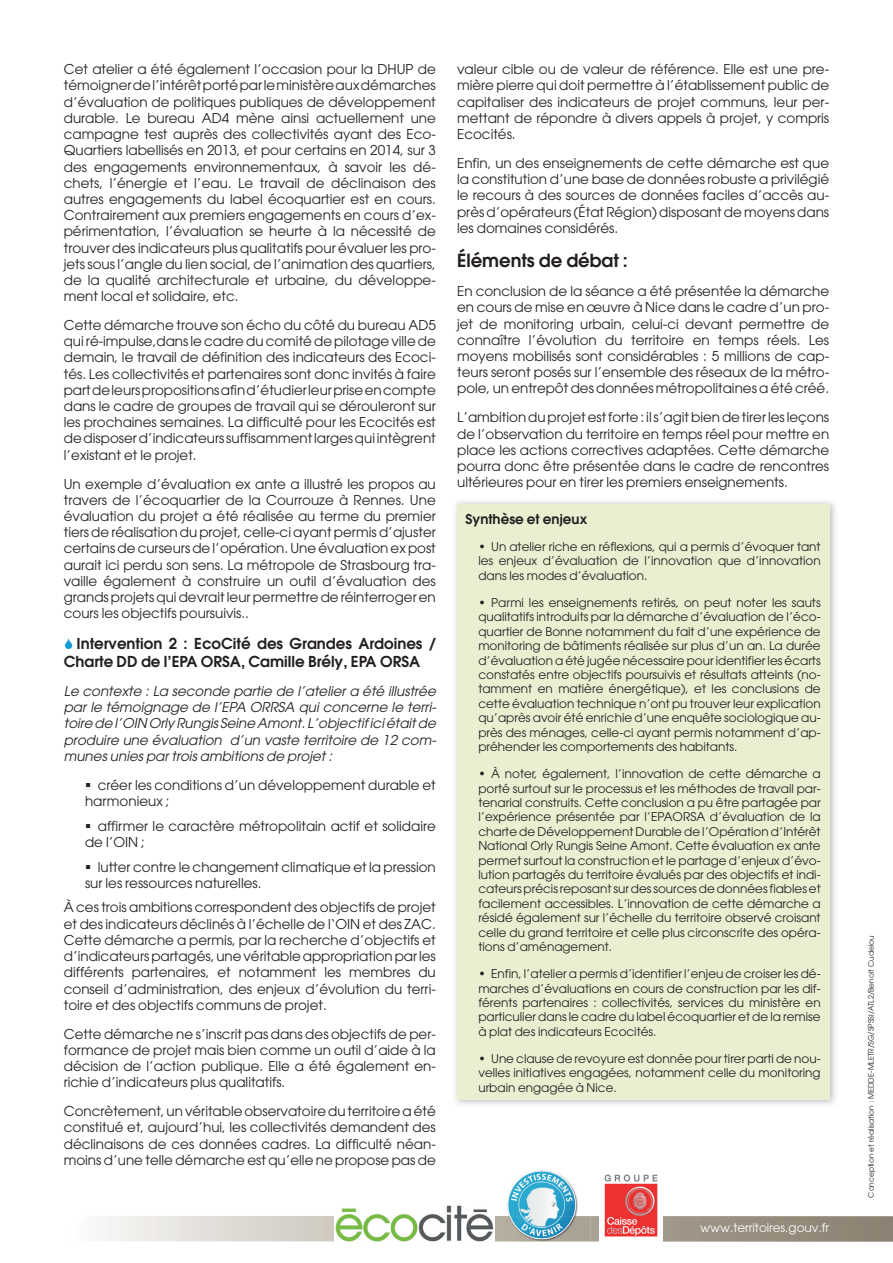
<style>
.page{position:relative;width:893px;height:1263px;background:#fff}
.page>*{position:absolute;margin:0;border:0;box-sizing:border-box;transform-origin:0 0}
.t1{font:600 18px "Avant Garde";color:#231f20}
.t2{font:600 15px/18px "Avant Garde";color:#231f20}
.t3{font:13.5px/16.2px "Avant Garde";color:#231f20;text-align:justify}
.t4{font:italic 13.5px/16.2px "Avant Garde";color:#231f20;text-align:justify}
.t5{font:600 13.5px "Avant Garde";color:#231f20}
.t6{font:12px/14.4px "Avant Garde";color:#231f20;text-align:justify}
.t7{font:12px "Avant Garde";color:#fff}
.t8{font:7.5px "Avant Garde";color:#231f20}
</style>
<div class="page">
<svg style="left:106px;top:1216px;width:787px;height:26px;background:#bcb6ac"></svg>
<img style="left:599px;top:1174px;width:64px;height:68px">
<img style="left:494px;top:1170px;width:97px;height:72px">
<img style="left:494px;top:1216px;width:97px;height:25px">
<img style="left:335px;top:1205px;width:159px;height:37px">
<div style="left:457px;top:504px;width:372px;height:596px;background:#ebefd2"></div>
<p class="t3" style="left:64px;top:61px;width:374px">Cet atelier a été également l’occasion pour la DHUP de témoigner de l’intérêt porté par le ministère aux démarches d’évaluation de politiques publiques de développement durable. Le bureau AD4 mène ainsi actuellement une campagne test auprès des collectivités ayant des Eco-Quartiers labellisés en 2013, et pour certains en 2014, sur 3 des engagements environnementaux, à savoir les dé&shy;chets, l’énergie et l’eau. Le travail de déclinaison des autres engagements du label écoquartier est en cours.<br>Contrairement aux premiers engagements en cours d’ex&shy;périmentation, l’évaluation se heurte à la nécessité de trouver des indicateurs plus qualitatifs pour évaluer les pro&shy;jets sous l’angle du lien social, de l’animation des quartiers, de la qualité architecturale et urbaine, du développe&shy;ment local et solidaire, etc.</p>
<p class="t3" style="left:64px;top:317px;width:374px">Cette démarche trouve son écho du côté du bureau AD5 qui ré-impulse,dans le cadre du comité de pilotage ville de demain, le travail de définition des indicateurs des Ecoci&shy;tés. Les collectivités et partenaires sont donc invités à faire part de leurs propositions afin d’étudier leur prise en compte dans le cadre de groupes de travail qui se dérouleront sur les prochaines semaines. La difficulté pour les Ecocités est de disposer d’indicateurs suffisamment larges qui intègrent l’existant et le projet.</p>
<p class="t3" style="left:64px;top:476px;width:374px">Un exemple d’évaluation ex ante a illustré les propos au travers de l’écoquartier de la Courrouze à Rennes. Une évaluation du projet a été réalisée au terme du premier tiers de réalisation du projet, celle-ci ayant permis d’ajuster certains de curseurs de l’opération. Une évaluation ex post aurait ici perdu son sens. La métropole de Strasbourg tra&shy;vaille également à construire un outil d’évaluation des grands projets qui devrait leur permettre de réinterroger en cours les objectifs poursuivis..</p>
<p class="t2" style="left:64px;top:634px;width:374px;text-indent:13px">Intervention 2 : EcoCité des Grandes Ardoines /<br>Charte DD de l’EPA ORSA, Camille Brély, EPA ORSA</p>
<p class="t4" style="left:64px;top:683px;width:374px">Le contexte : La seconde partie de l’atelier a été illustrée par le témoignage de l’EPA ORRSA qui concerne le terri&shy;toire de l’OIN Orly Rungis Seine Amont. L’objectif ici était de produire une évaluation d’un vaste territoire de 12 com&shy;munes unies par trois ambitions de projet :</p>
<p class="t3" style="left:85px;top:777px;width:352px">▪ créer les conditions d’un développement durable et harmonieux ;</p>
<p class="t3" style="left:85px;top:818px;width:352px">▪ affirmer le caractère métropolitain actif et solidaire de l’OIN ;</p>
<p class="t3" style="left:85px;top:858px;width:352px">▪ lutter contre le changement climatique et la pression sur les ressources naturelles.</p>
<p class="t3" style="left:64px;top:899px;width:374px">À ces trois ambitions correspondent des objectifs de projet et des indicateurs déclinés à l’échelle de l‘OIN et des ZAC.<br>Cette démarche a permis, par la recherche d’objectifs et d’indicateurs partagés, une véritable appropriation par les différents partenaires, et notamment les membres du conseil d’administration, des enjeux d’évolution du terri&shy;toire et des objectifs communs de projet.</p>
<p class="t3" style="left:64px;top:1025px;width:374px">Cette démarche ne s’inscrit pas dans des objectifs de per&shy;formance de projet mais bien comme un outil d’aide à la décision de l’action publique. Elle a été également en&shy;richie d’indicateurs plus qualitatifs.</p>
<p class="t3" style="left:64px;top:1103px;width:374px">Concrètement, un véritable observatoire du territoire a été constitué et, aujourd’hui, les collectivités demandent des déclinaisons de ces données cadres. La difficulté néan&shy;moins d’une telle démarche est qu’elle ne propose pas de</p>
<p class="t3" style="left:457px;top:61px;width:374px">valeur cible ou de valeur de référence. Elle est une pre&shy;mière pierre qui doit permettre à l’établissement public de capitaliser des indicateurs de projet communs, leur per&shy;mettant de répondre à divers appels à projet, y compris Ecocités.</p>
<p class="t3" style="left:457px;top:155px;width:374px">Enfin, un des enseignements de cette démarche est que la constitution d’une base de données robuste a privilégié le recours à des sources de données faciles d’accès au&shy;près d’opérateurs (État Région) disposant de moyens dans les domaines considérés.</p>
<h1 class="t1" style="left:457px;top:249px;width:172px">Éléments de débat :</h1>
<p class="t3" style="left:457px;top:283px;width:374px">En conclusion de la séance a été présentée la démarche en cours de mise en œuvre à Nice dans le cadre d’un pro&shy;jet de monitoring urbain, celui-ci devant permettre de connaître l’évolution du territoire en temps réels. Les moyens mobilisés sont considérables : 5 millions de cap&shy;teurs seront posés sur l’ensemble des réseaux de la métro&shy;pole, un entrepôt des données métropolitaines a été créé.</p>
<p class="t3" style="left:457px;top:409px;width:374px">L’ambition du projet est forte : il s’agit bien de tirer les leçons de l’observation du territoire en temps réel pour mettre en place les actions correctives adaptées. Cette démarche pourra donc être présentée dans le cadre de rencontres ultérieures pour en tirer les premiers enseignements.</p>
<p class="t5" style="left:466px;top:510px;width:123px">Synthèse et enjeux</p>
<p class="t6" style="left:478px;top:539px;width:344px">• Un atelier riche en réflexions, qui a permis d’évoquer tant les enjeux d’évaluation de l’innovation que d’innovation dans les modes d’évaluation.</p>
<p class="t6" style="left:478px;top:595px;width:344px">• Parmi les enseignements retirés, on peut noter les sauts qualitatifs introduits par la démarche d’évaluation de l’éco&shy;quartier de Bonne notamment du fait d’une expérience de monitoring de bâtiments réalisée sur plus d’un an. La durée d’évaluation a été jugée nécessaire pour identifier les écarts constatés entre objectifs poursuivis et résultats atteints (no&shy;tamment en matière énergétique), et les conclusions de cette évaluation technique n’ont pu trouver leur explication qu’après avoir été enrichie d’une enquête sociologique au&shy;près des ménages, celle-ci ayant permis notamment d’ap&shy;préhender les comportements des habitants.</p>
<p class="t6" style="left:478px;top:767px;width:344px">• À noter, également, l’innovation de cette démarche a porté surtout sur le processus et les méthodes de travail par&shy;tenarial construits. Cette conclusion a pu être partagée par l’expérience présentée par l’EPAORSA d’évaluation de la charte de Développement Durable de l’Opération d’Intérêt National Orly Rungis Seine Amont. Cette évaluation ex ante permet surtout la construction et le partage d’enjeux d’évo&shy;lution partagés du territoire évalués par des objectifs et indi&shy;cateurs précis reposant sur des sources de données fiables et facilement accessibles. L’innovation de cette démarche a résidé également sur l’échelle du territoire observé croisant celle du grand territoire et celle plus circonscrite des opéra&shy;tions d’aménagement.</p>
<p class="t6" style="left:478px;top:966px;width:344px">• Enfin, l’atelier a permis d’identifier l’enjeu de croiser les dé&shy;marches d’évaluations en cours de construction par les dif&shy;férents partenaires : collectivités, services du ministère en particulier dans le cadre du label écoquartier et de la remise à plat des indicateurs Ecocités.</p>
<p class="t6" style="left:478px;top:1051px;width:344px">• Une clause de revoyure est donnée pour tirer parti de nou&shy;velles initiatives engagées, notamment celle du monitoring urbain engagée à Nice.</p>
<p class="t7" style="left:700px;top:1220px;width:130px">www.territoires.gouv.fr</p>
<p class="t8" style="left:867px;top:1197px;width:264px;rotate:-90deg">Conception et réalisation : MEDDE-MLETR/SG/SPSSI/ATL2/Benoit Cudelou</p>
</div>
